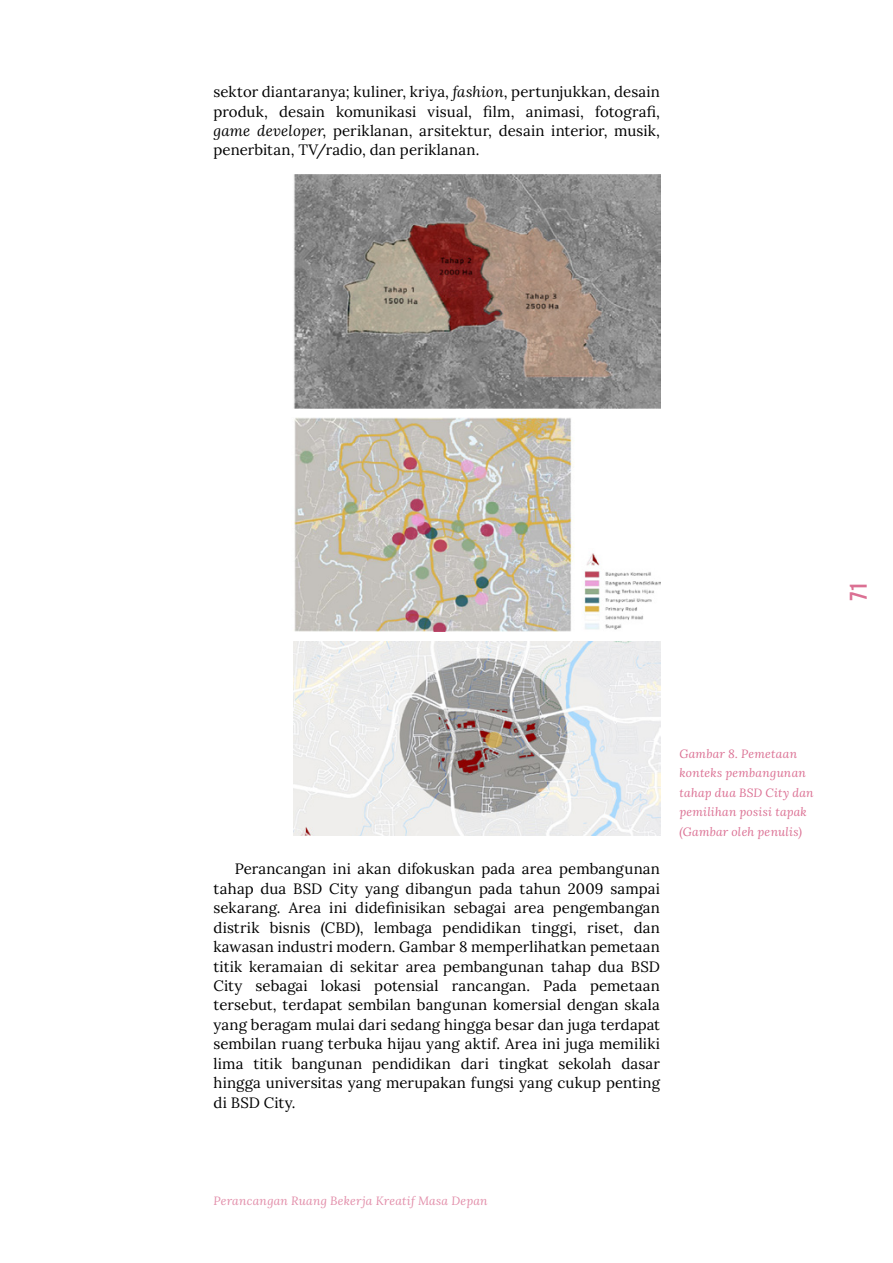
<style>
.page{position:relative;width:893px;height:1263px;background:#fff}
.page>*{position:absolute;margin:0;border:0;box-sizing:border-box;transform-origin:0 0}
.t1{font:24px "Bebas Neue";color:#db7093}
._1-Body{font:15px/19.5px "Lora";letter-spacing:.01em;color:#000;text-align:justify}
._1-Figure_Caption{font:italic 12px/19.5px "Lora";letter-spacing:.02em;color:#db7093}
.t2{font:italic 12px "Lora";letter-spacing:.02em;color:#e28da9}
.s1{font-style:italic}
</style>
<div class="page">
<img style="left:293px;top:175px;width:368px;height:233px">
<img style="left:294px;top:418px;width:367px;height:213px">
<img style="left:293px;top:641px;width:368px;height:194px">
<p class="_1-Body" style="left:214px;top:81px;width:448px">sektor diantaranya; kuliner, kriya, <span class="s1">fashion</span>, pertunjukkan, desain produk, desain komunikasi visual, film, animasi, fotografi, <span class="s1">game developer</span>, periklanan, arsitektur, desain interior, musik, penerbitan, TV/radio, dan periklanan.</p>
<h1 class="t1" style="left:845px;top:601px;width:20px;rotate:-90deg">71</h1>
<p class="_1-Body" style="left:214px;top:858px;width:448px;text-indent:21px">Perancangan ini akan difokuskan pada area pembangunan tahap dua BSD City yang dibangun pada tahun 2009 sampai sekarang. Area ini didefinisikan sebagai area pengembangan distrik bisnis (CBD), lembaga pendidikan tinggi, riset, dan kawasan industri modern. Gambar 8 memperlihatkan pemetaan titik keramaian di sekitar area pembangunan tahap dua BSD City sebagai lokasi potensial rancangan. Pada pemetaan tersebut, terdapat sembilan bangunan komersial dengan skala yang beragam mulai dari sedang hingga besar dan juga terdapat sembilan ruang terbuka hijau yang aktif. Area ini juga memiliki lima titik bangunan pendidikan dari tingkat sekolah dasar hingga universitas yang merupakan fungsi yang cukup penting di BSD City.</p>
<p class="_1-Figure_Caption" style="left:679px;top:743px;width:136px">Gambar 8. Pemetaan konteks pembangunan tahap dua BSD City dan pemilihan posisi tapak (Gambar oleh penulis)</p>
<p class="t2" style="left:214px;top:1192px;width:276px">Perancangan Ruang Bekerja Kreatif Masa Depan</p>
</div>
